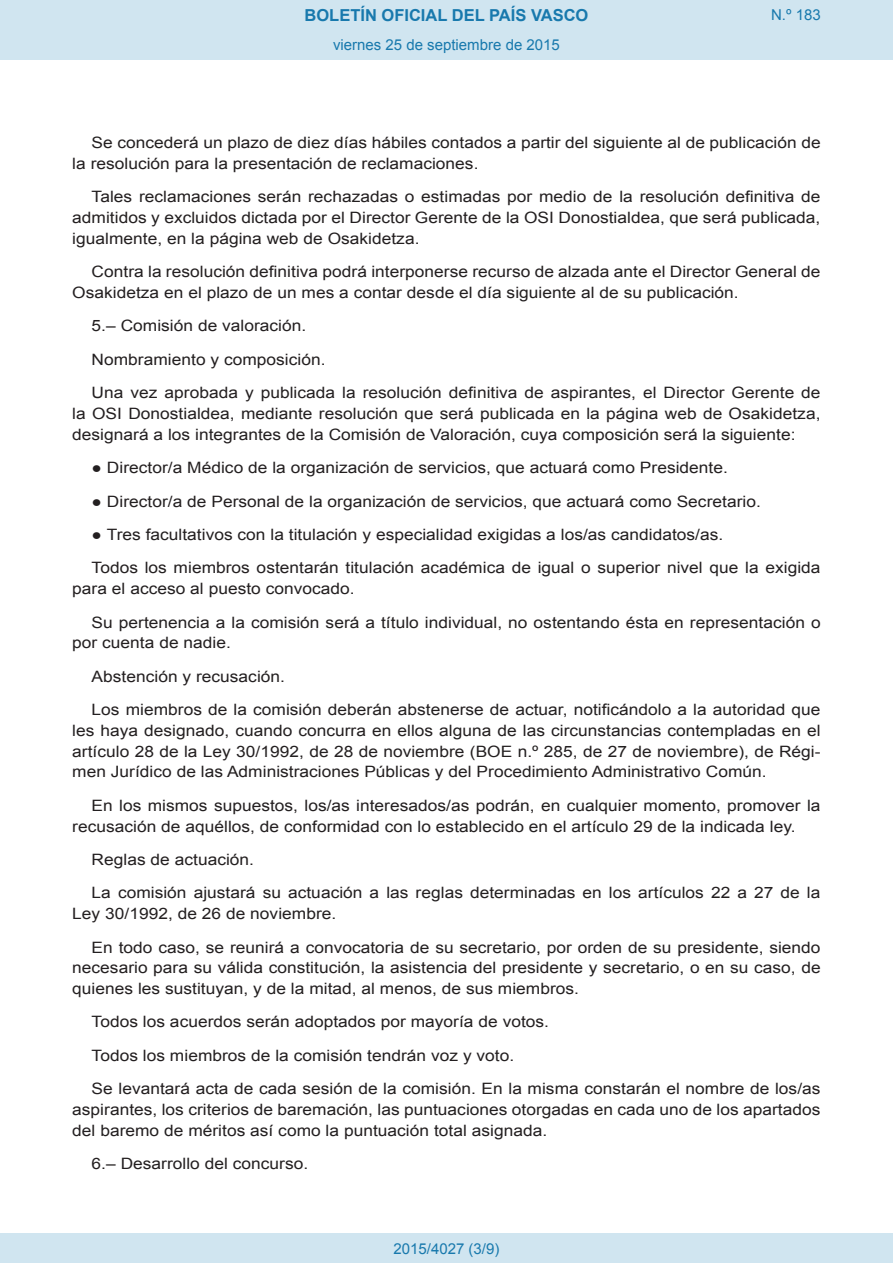
<style>
.page{position:relative;width:893px;height:1263px;background:#fff}
.page>*{position:absolute;margin:0;border:0;box-sizing:border-box;transform-origin:0 0}
.t1{font:700 16.5px "Arial";color:#1879ad}
.BOPVDetalle{font:15.6px/20.7px "Arial";color:#231f20;scale:1.11 1}
.Paginacion_Centro{font:15px "Arial";color:#1879ad}
</style>
<div class="page">
<div style="left:0;top:0;width:893px;height:60px;background:#d0e5f0"></div>
<div style="left:0;top:1233px;width:893px;height:30px;background:#d0e5f0"></div>
<p class="t1" style="left:305px;top:4px;width:285px">BOLETÍN OFICIAL DEL PAÍS VASCO</p>
<p class="Paginacion_Centro" style="left:333px;top:35px;width:228px">viernes 25 de septiembre de 2015</p>
<p class="Paginacion_Centro" style="left:771px;top:5px;width:51px">N.º 183</p>
<p class="BOPVDetalle" style="left:72px;top:132px;width:676px;text-indent:19px">Se concederá un plazo de diez días hábiles contados a partir del siguiente al de publicación de la resolución para la presentación de reclamaciones.</p>
<p class="BOPVDetalle" style="left:72px;top:187px;width:676px;text-align:justify;text-indent:19px">Tales reclamaciones serán rechazadas o estimadas por medio de la resolución definitiva de admitidos y excluidos dictada por el Director Gerente de la OSI Donostialdea, que será publicada, igualmente, en la página web de Osakidetza.</p>
<p class="BOPVDetalle" style="left:72px;top:261px;width:676px;text-indent:19px">Contra la resolución definitiva podrá interponerse recurso de alzada ante el Director General de<br>Osakidetza en el plazo de un mes a contar desde el día siguiente al de su publicación.</p>
<p class="BOPVDetalle" style="left:92px;top:316px;width:195px">5.– Comisión de valoración.</p>
<p class="BOPVDetalle" style="left:92px;top:349px;width:212px">Nombramiento y composición.</p>
<p class="BOPVDetalle" style="left:72px;top:382px;width:676px;text-align:justify;text-indent:19px">Una vez aprobada y publicada la resolución definitiva de aspirantes, el Director Gerente de la OSI Donostialdea, mediante resolución que será publicada en la página web de Osakidetza, designará a los integrantes de la Comisión de Valoración, cuya composición será la siguiente:</p>
<p class="BOPVDetalle" style="left:92px;top:457px;width:575px">● Director/a Médico de la organización de servicios, que actuará como Presidente.</p>
<p class="BOPVDetalle" style="left:92px;top:491px;width:604px">● Director/a de Personal de la organización de servicios, que actuará como Secretario.</p>
<p class="BOPVDetalle" style="left:92px;top:524px;width:570px">● Tres facultativos con la titulación y especialidad exigidas a los/as candidatos/as.</p>
<p class="BOPVDetalle" style="left:72px;top:558px;width:676px;text-indent:19px">Todos los miembros ostentarán titulación académica de igual o superior nivel que la exigida para el acceso al puesto convocado.</p>
<p class="BOPVDetalle" style="left:72px;top:612px;width:676px;text-indent:19px">Su pertenencia a la comisión será a título individual, no ostentando ésta en representación o por cuenta de nadie.</p>
<p class="BOPVDetalle" style="left:92px;top:666px;width:176px">Abstención y recusación.</p>
<p class="BOPVDetalle" style="left:72px;top:699px;width:676px;text-align:justify;text-indent:19px">Los miembros de la comisión deberán abstenerse de actuar, notificándolo a la autoridad que les haya designado, cuando concurra en ellos alguna de las circunstancias contempladas en el artículo 28 de la Ley 30/1992, de 28 de noviembre (BOE n.º 285, de 27 de noviembre), de Régi&shy;men Jurídico de las Administraciones Públicas y del Procedimiento Administrativo Común.</p>
<p class="BOPVDetalle" style="left:72px;top:795px;width:676px;text-indent:19px">En los mismos supuestos, los/as interesados/as podrán, en cualquier momento, promover la recusación de aquéllos, de conformidad con lo establecido en el artículo 29 de la indicada ley.</p>
<p class="BOPVDetalle" style="left:92px;top:849px;width:148px">Reglas de actuación.</p>
<p class="BOPVDetalle" style="left:72px;top:883px;width:675px;text-indent:19px">La comisión ajustará su actuación a las reglas determinadas en los artículos 22 a 27 de la<br>Ley 30/1992, de 26 de noviembre.</p>
<p class="BOPVDetalle" style="left:72px;top:937px;width:676px;text-align:justify;text-indent:19px">En todo caso, se reunirá a convocatoria de su secretario, por orden de su presidente, siendo necesario para su válida constitución, la asistencia del presidente y secretario, o en su caso, de quienes les sustituyan, y de la mitad, al menos, de sus miembros.</p>
<p class="BOPVDetalle" style="left:92px;top:1012px;width:414px">Todos los acuerdos serán adoptados por mayoría de votos.</p>
<p class="BOPVDetalle" style="left:92px;top:1045px;width:382px">Todos los miembros de la comisión tendrán voz y voto.</p>
<p class="BOPVDetalle" style="left:72px;top:1079px;width:676px;text-align:justify;text-indent:19px">Se levantará acta de cada sesión de la comisión. En la misma constarán el nombre de los/as aspirantes, los criterios de baremación, las puntuaciones otorgadas en cada uno de los apartados del baremo de méritos así como la puntuación total asignada.</p>
<p class="BOPVDetalle" style="left:92px;top:1153px;width:197px">6.– Desarrollo del concurso.</p>
<p class="Paginacion_Centro" style="left:393px;top:1238px;width:107px">2015/4027 (3/9)</p>
</div>
